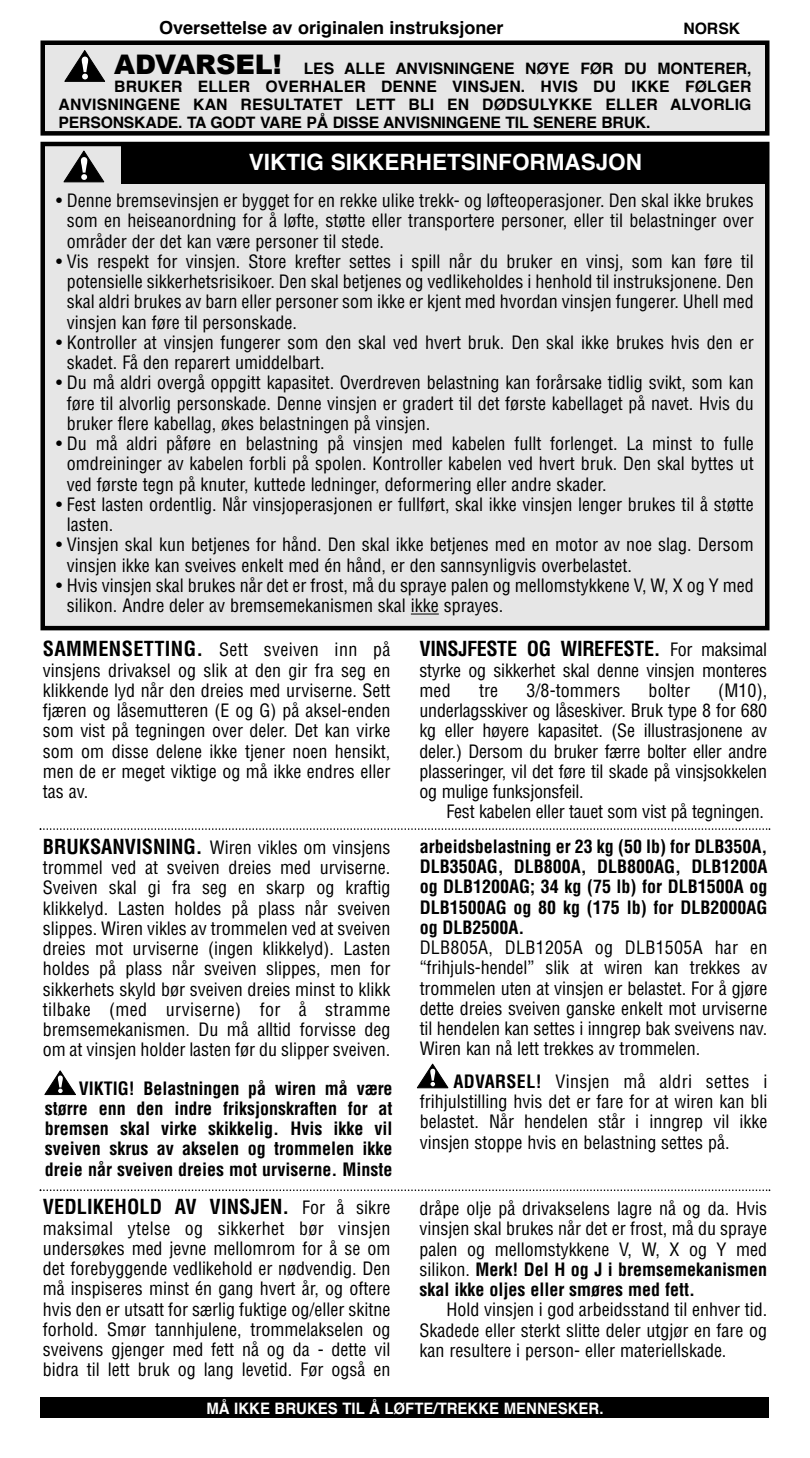
<style>
.page{position:relative;width:810px;height:1458px;background:#fff}
.page>*{position:absolute;margin:0;border:0;box-sizing:border-box;transform-origin:0 0}
.t1{font:700 22.5px "Helvetica";color:#fff}
.t2{font:700 condensed 20.25px "Helvetica";letter-spacing:-.02em;color:#000}
.t3{font:700 condensed 20.25px "Helvetica";letter-spacing:.005em;color:#000}
.t4{font:condensed 18px/20.2px "Helvetica";color:#000;text-align:justify}
.t5{font:700 condensed 18px/20.2px "Helvetica";color:#000;text-align:justify}
.t6{font:700 18px "Helvetica";color:#000}
.t7{font:700 15.75px "Helvetica";letter-spacing:.01em;color:#000}
.t8{font:700 15.75px "Helvetica";letter-spacing:-.01em;color:#000}
.t9{font:700 15.75px "Helvetica";color:#fff;scale:.95 1}
.s1{font-family:"Arial";font-weight:900;font-size:27px}
.s2{font-weight:700;font-size:20.25px}
.s3{font-weight:400;font-size:18px}
.s4{font-weight:700}
</style>
<div class="page">
<div style="left:45px;top:146px;width:720px;height:480px;background:#e6e6e6"></div>
<div style="left:40px;top:142px;width:730px;height:488px;border:4px solid #000"></div>
<svg style="left:64px;top:151px;width:40px;height:31px"></svg>
<div style="left:40px;top:1397px;width:730px;height:21px;background:#000"></div>
<div style="left:122px;top:143px;width:648px;height:40px;background:#000"></div>
<svg style="left:45px;top:1071px;width:31px;height:24px"></svg>
<svg style="left:40px;top:828px;width:730px;height:2px"></svg>
<svg style="left:40px;top:1189px;width:730px;height:2px"></svg>
<svg style="left:417px;top:1064px;width:31px;height:24px"></svg>
<svg style="left:411px;top:614px;width:28px;height:1px"></svg>
<div style="left:45px;top:45px;width:720px;height:86px;background:#e6e6e6"></div>
<div style="left:40px;top:40px;width:730px;height:96px;border:4px solid #000"></div>
<svg style="left:65px;top:50px;width:40px;height:32px"></svg>
<p class="t6" style="left:159px;top:20px;width:346px">Oversettelse av originalen instruksjoner</p>
<p class="t7" style="left:683px;top:22px;width:58px">NORSK</p>
<p class="t7" style="left:114px;top:62px;width:639px"><span class="s1">ADVARSEL!</span> LES ALLE ANVISNINGENE NØYE FØR DU MONTERER,</p>
<p class="t7" style="left:114px;top:80px;width:639px">BRUKER ELLER OVERHALER DENNE VINSJEN. HVIS DU IKKE FØLGER</p>
<p class="t7" style="left:58px;top:98px;width:695px">ANVISNINGENE KAN RESULTATET LETT BLI EN DØDSULYKKE ELLER ALVORLIG</p>
<p class="t8" style="left:58px;top:116px;width:594px">PERSONSKADE. TA GODT VARE PÅ DISSE ANVISNINGENE TIL SENERE BRUK.</p>
<p class="t1" style="left:249px;top:152px;width:395px">VIKTIG SIKKERHETSINFORMASJON</p>
<p class="t4" style="left:67px;top:191px;width:688px;text-indent:-11px">• Denne bremsevinsjen er bygget for en rekke ulike trekk- og løfteoperasjoner. Den skal ikke brukes som en heiseanordning for å løfte, støtte eller transportere personer, eller til belastninger over områder der det kan være personer til stede.</p>
<p class="t4" style="left:67px;top:251px;width:688px;text-indent:-11px">• Vis respekt for vinsjen. Store krefter settes i spill når du bruker en vinsj, som kan føre til potensielle sikkerhetsrisikoer. Den skal betjenes og vedlikeholdes i henhold til instruksjonene. Den skal aldri brukes av barn eller personer som ikke er kjent med hvordan vinsjen fungerer. Uhell med vinsjen kan føre til personskade.</p>
<p class="t4" style="left:67px;top:332px;width:688px;text-indent:-11px">• Kontroller at vinsjen fungerer som den skal ved hvert bruk. Den skal ikke brukes hvis den er skadet. Få den reparert umiddelbart.</p>
<p class="t4" style="left:67px;top:373px;width:688px;text-indent:-11px">• Du må aldri overgå oppgitt kapasitet. Overdreven belastning kan forårsake tidlig svikt, som kan føre til alvorlig personskade. Denne vinsjen er gradert til det første kabellaget på navet. Hvis du bruker flere kabellag, økes belastningen på vinsjen.</p>
<p class="t4" style="left:67px;top:434px;width:688px;text-indent:-11px">• Du må aldri påføre en belastning på vinsjen med kabelen fullt forlenget. La minst to fulle omdreininger av kabelen forbli på spolen. Kontroller kabelen ved hvert bruk. Den skal byttes ut ved første tegn på knuter, kuttede ledninger, deformering eller andre skader.</p>
<p class="t4" style="left:67px;top:494px;width:688px;text-indent:-11px">• Fest lasten ordentlig. Når vinsjoperasjonen er fullført, skal ikke vinsjen lenger brukes til å støtte lasten.</p>
<p class="t4" style="left:67px;top:535px;width:688px;text-indent:-11px">• Vinsjen skal kun betjenes for hånd. Den skal ikke betjenes med en motor av noe slag. Dersom vinsjen ikke kan sveives enkelt med én hånd, er den sannsynligvis overbelastet.</p>
<p class="t4" style="left:67px;top:575px;width:688px;text-indent:-11px">• Hvis vinsjen skal brukes når det er frost, må du spraye palen og mellomstykkene V, W, X og Y med silikon. Andre deler av bremsemekanismen skal ikke sprayes.</p>
<p class="t4" style="left:43px;top:640px;width:349px"><span class="s2">SAMMENSETTING.</span> Sett sveiven inn på vinsjens drivaksel og slik at den gir fra seg en klikkende lyd når den dreies med urviserne. Sett fjæren og låsemutteren (E og G) på aksel-enden som vist på tegningen over deler. Det kan virke som om disse delene ikke tjener noen hensikt, men de er meget viktige og må ikke endres eller tas av.</p>
<p class="t2" style="left:420px;top:638px;width:349px">VINSJFESTE OG WIREFESTE. <span class="s3">For maksimal</span></p>
<p class="t4" style="left:420px;top:660px;width:349px">styrke og sikkerhet skal denne vinsjen monteres med</p>
<p class="t4" style="left:420px;top:681px;width:349px;text-indent:299px">(M10), underlagsskiver og låseskiver. Bruk type 8 for 680 kg eller høyere kapasitet. (Se illustrasjonene av deler.) Dersom du bruker færre bolter eller andre plasseringer, vil det føre til skade på vinsjsokkelen og mulige funksjonsfeil.</p>
<p class="t4" style="left:447px;top:802px;width:319px">Fest kabelen eller tauet som vist på tegningen.</p>
<p class="t4" style="left:479px;top:681px;width:21px">tre</p>
<p class="t4" style="left:526px;top:681px;width:95px">3/8-tommers</p>
<p class="t4" style="left:649px;top:681px;width:43px">bolter</p>
<p class="t4" style="left:43px;top:838px;width:349px"><span class="s2">BRUKSANVISNING.</span> Wiren vikles om vinsjens trommel ved at sveiven dreies med urviserne.<br>Sveiven skal gi fra seg en skarp og kraftig klikkelyd. Lasten holdes på plass når sveiven slippes. Wiren vikles av trommelen ved at sveiven dreies mot urviserne (ingen klikkelyd). Lasten holdes på plass når sveiven slippes, men for sikkerhets skyld bør sveiven dreies minst to klikk tilbake (med urviserne) for å stramme bremsemekanismen. Du må alltid forvisse deg om at vinsjen holder lasten før du slipper sveiven.</p>
<p class="t5" style="left:45px;top:1078px;width:349px;text-indent:34px">VIKTIG! Belastningen på wiren må være større enn den indre friksjonskraften for at bremsen skal virke skikkelig. Hvis ikke vil sveiven skrus av akselen og trommelen ikke dreie når sveiven dreies mot urviserne. Minste</p>
<p class="t3" style="left:43px;top:1196px;width:349px">VEDLIKEHOLD AV VINSJEN. <span class="s3">For å sikre</span></p>
<p class="t4" style="left:43px;top:1218px;width:349px">maksimal ytelse og sikkerhet bør vinsjen undersøkes med jevne mellomrom for å se om det forebyggende vedlikehold er nødvendig. Den må inspiseres minst én gang hvert år, og oftere hvis den er utsatt for særlig fuktige og/eller skitne forhold. Smør tannhjulene, trommelakselen og sveivens gjenger med fett nå og da - dette vil bidra til lett bruk og lang levetid. Før også en</p>
<p class="t5" style="left:420px;top:836px;width:349px">arbeidsbelastning er 23 kg (50 lb) for DLB350A, DLB350AG, DLB800A, DLB800AG, DLB1200A og DLB1200AG; 34 kg (75 lb) for DLB1500A og DLB1500AG og 80 kg (175 lb) for DLB2000AG og DLB2500A.</p>
<p class="t4" style="left:420px;top:938px;width:349px">DLB805A, DLB1205A og DLB1505A har en “frihjuls-hendel” slik at wiren kan trekkes av trommelen uten at vinsjen er belastet. For å gjøre dette dreies sveiven ganske enkelt mot urviserne til hendelen kan settes i inngrep bak sveivens nav.<br>Wiren kan nå lett trekkes av trommelen.</p>
<p class="t4" style="left:420px;top:1072px;width:349px;text-indent:34px"><span class="s4">ADVARSEL!</span> Vinsjen må aldri settes i frihjulstilling hvis det er fare for at wiren kan bli belastet. Når hendelen står i inngrep vil ikke vinsjen stoppe hvis en belastning settes på.</p>
<p class="t4" style="left:420px;top:1199px;width:349px">dråpe olje på drivakselens lagre nå og da. Hvis vinsjen skal brukes når det er frost, må du spraye palen og mellomstykkene V, W, X og Y med silikon. <span class="s4">Merk! Del H og J i bremsemekanismen skal ikke oljes eller smøres med fett.</span></p>
<p class="t4" style="left:420px;top:1300px;width:349px;text-indent:27px">Hold vinsjen i god arbeidsstand til enhver tid.<br>Skadede eller sterkt slitte deler utgjør en fare og kan resultere i person- eller materiellskade.</p>
<p class="t9" style="left:206px;top:1402px;width:419px">MÅ IKKE BRUKES TIL Å LØFTE/TREKKE MENNESKER.</p>
</div>
